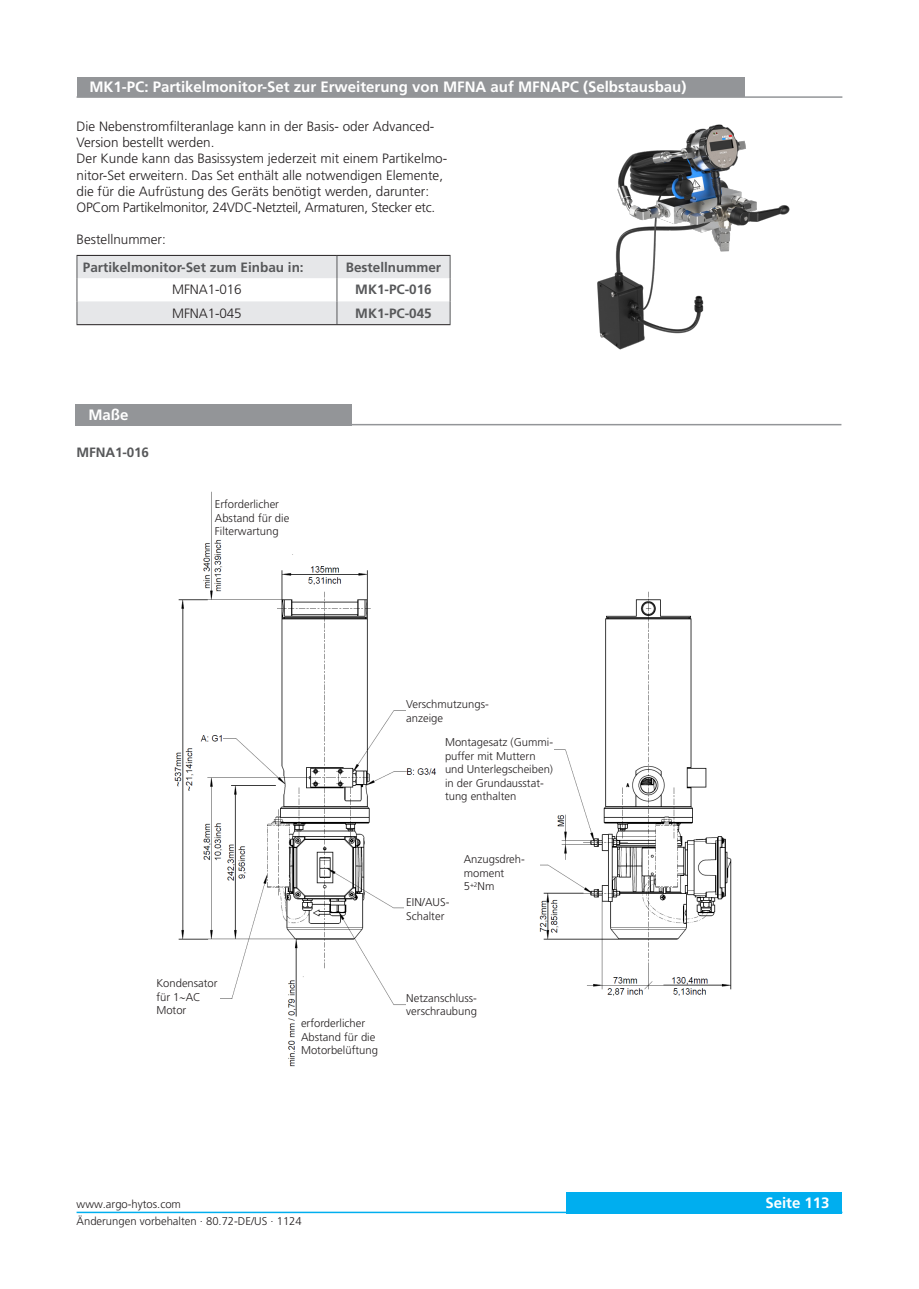
<style>
.page{position:relative;width:919px;height:1289px;background:#fff}
.page>*{position:absolute;margin:0;border:0;box-sizing:border-box;transform-origin:0 0}
._04_Headline_white{font:700 15px "Frutiger LT Pro";color:#fff}
._06_Copytext{font:300 13.5px/16.2px "Frutiger LT Pro";color:#231f20}
.Copytext{font:700 13.5px "Frutiger LT Pro";color:#57585a}
.Copytext-2{font:300 13.5px "Frutiger LT Pro";letter-spacing:-.01em;color:#231f20}
._06_Copytext-2{font:700 13.5px "Frutiger LT Pro";letter-spacing:-.01em;color:#57585a}
._06_Copytext-3{font:300 11.25px/13.5px "Frutiger LT Pro";color:#231f20}
</style>
<div class="page">
<div style="left:566px;top:1191px;width:276px;height:22px;background:#00aeef"></div>
<hr style="left:77px;top:1211px;width:765px;height:2px;background:#00aeef">
<div style="left:77px;top:77px;width:667px;height:20px;background:#939598"></div>
<hr style="left:77px;top:96px;width:765px;height:2px;background:#939598">
<img style="left:174px;top:491px;width:558px;height:576px">
<div style="left:443px;top:844px;width:6px;height:55px;background:#fff"></div>
<div style="left:404px;top:874px;width:10px;height:37px;background:#fff"></div>
<svg style="left:77px;top:255px;width:373px;height:69px"></svg>
<hr style="left:77px;top:324px;width:260px;height:1px;background:#231f20">
<hr style="left:337px;top:324px;width:113px;height:1px;background:#231f20">
<div style="left:76px;top:404px;width:276px;height:21px;background:#939598"></div>
<hr style="left:76px;top:424px;width:765px;height:1px;background:#939598">
<img style="left:597px;top:124px;width:193px;height:226px">
<div style="left:215px;top:496px;width:86px;height:42px;background:#fff"></div>
<div style="left:406px;top:690px;width:87px;height:41px;background:#fff"></div>
<div style="left:406px;top:887px;width:87px;height:42px;background:#fff"></div>
<div style="left:445px;top:737px;width:108px;height:63px;background:#fff"></div>
<div style="left:463px;top:837px;width:76px;height:53px;background:#fff"></div>
<div style="left:406px;top:983px;width:87px;height:42px;background:#fff"></div>
<div style="left:301px;top:1015px;width:87px;height:42px;background:#fff"></div>
<div style="left:156px;top:947px;width:64px;height:98px;background:#fff"></div>
<p class="_04_Headline_white" style="left:89px;top:78px;width:598px">MK1-PC: Partikelmonitor-Set zur Erweiterung von MFNA auf MFNAPC (Selbstausbau)</p>
<p class="_06_Copytext" style="left:77px;top:118px;width:372px">Die Nebenstromfilteranlage kann in der Basis- oder Advanced-Version bestellt werden.<br>Der Kunde kann das Basissystem jederzeit mit einem Partikelmo&shy;nitor-Set erweitern. Das Set enthält alle notwendigen Elemente, die für die Aufrüstung des Geräts benötigt werden, darunter:<br>OPCom Partikelmonitor, 24VDC-Netzteil, Armaturen, Stecker etc.</p>
<p class="_06_Copytext" style="left:77px;top:232px;width:91px">Bestellnummer:</p>
<p class="Copytext" style="left:83px;top:259px;width:222px">Partikelmonitor-Set zum Einbau in:</p>
<p class="Copytext" style="left:346px;top:259px;width:97px">Bestellnummer</p>
<p class="Copytext-2" style="left:172px;top:282px;width:71px">MFNA1-016</p>
<p class="Copytext" style="left:355px;top:282px;width:78px">MK1-PC-016</p>
<p class="Copytext-2" style="left:172px;top:305px;width:71px">MFNA1-045</p>
<p class="Copytext" style="left:355px;top:305px;width:78px">MK1-PC-045</p>
<p class="_04_Headline_white" style="left:88px;top:406px;width:42px">Maße</p>
<p class="_06_Copytext-2" style="left:77px;top:444px;width:74px">MFNA1-016</p>
<p class="_06_Copytext-3" style="left:215px;top:497px;width:76px">Erforderlicher<br>Abstand für die<br>Filterwartung</p>
<p class="_06_Copytext-3" style="left:156px;top:976px;width:63px">Kondensator</p>
<p class="_06_Copytext-3" style="left:156px;top:990px;width:46px">für 1∼AC<br>Motor</p>
<p class="_06_Copytext-3" style="left:406px;top:697px;width:84px">Verschmutzungs&shy;anzeige</p>
<p class="_06_Copytext-3" style="left:445px;top:735px;width:110px">Montagesatz (Gummi&shy;puffer mit Muttern und Unterlegscheiben) in der Grundausstat&shy;tung enthalten</p>
<p class="_06_Copytext-3" style="left:406px;top:895px;width:45px">EIN/AUS-</p>
<p class="_06_Copytext-3" style="left:406px;top:909px;width:40px">Schalter</p>
<p class="_06_Copytext-3" style="left:463px;top:852px;width:63px">Anzugsdreh&shy;moment</p>
<p class="_06_Copytext-3" style="left:463px;top:879px;width:32px">5<sup>+2</sup>Nm</p>
<p class="_06_Copytext-3" style="left:301px;top:1016px;width:78px">erforderlicher<br>Abstand für die<br>Motorbelüftung</p>
<p class="_06_Copytext-3" style="left:406px;top:991px;width:72px">Netzanschluss&shy;verschraubung</p>
<p class="_06_Copytext-3" style="left:77px;top:1196px;width:106px">www.argo-hytos.com</p>
<h1 class="_04_Headline_white" style="left:765px;top:1194px;width:66px">Seite 113</h1>
<p class="_06_Copytext-3" style="left:77px;top:1214px;width:227px">Änderungen vorbehalten · 80.72-DE/US · 1124</p>
</div>
